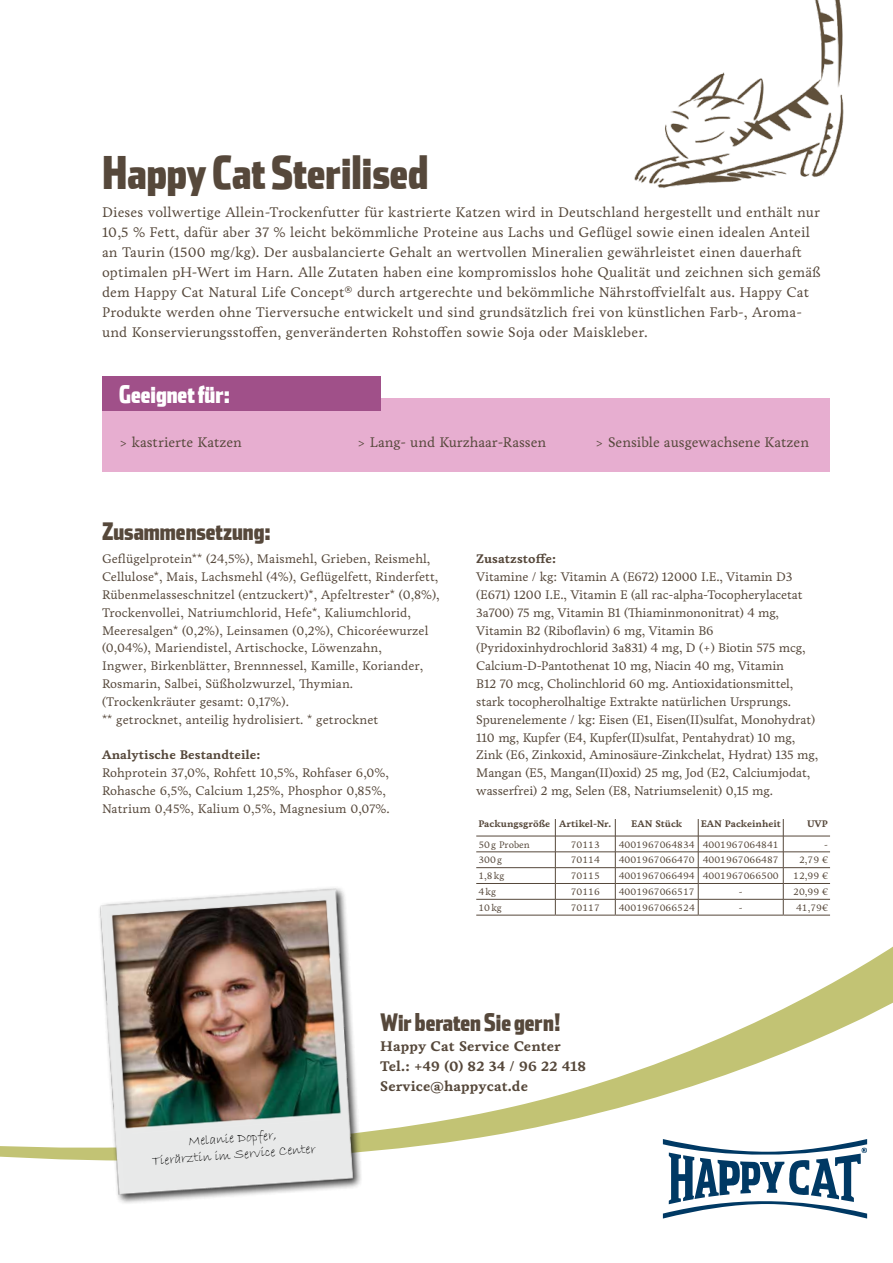
<style>
.page{position:relative;width:893px;height:1263px;background:#fff}
.page>*{position:absolute;margin:0;border:0;box-sizing:border-box;transform-origin:0 0}
.t1{font:900 45px "Stainless Comp";color:#56483b}
.t2{font:900 24px "Stainless Comp";color:#56483b}
.t3{font:900 24px "Stainless Comp";color:#fff}
.t4{font:14.25px/20px "Livory";letter-spacing:.01em;color:#56483b}
.t5{font:700 14.25px/20px "Livory";letter-spacing:.01em;color:#56483b}
.t6{font:13.8px/16.5px "Bradley Hand ITC";color:#000;text-align:center}
.t7{font:12.75px/17.9px "Livory";letter-spacing:-.01em;color:#56483b}
.t8{font:700 12.75px "Livory";letter-spacing:.005em;color:#56483b}
.t9{font:9.75px "Livory";color:#56483b}
.t10{font:700 9.75px "Livory";color:#56483b}
</style>
<div class="page">
<svg style="left:0;top:946px;width:893px;height:214px"></svg>
<hr style="left:476px;top:836px;width:79px;height:1px;background:#56483b">
<hr style="left:555px;top:836px;width:60px;height:1px;background:#56483b">
<hr style="left:615px;top:836px;width:83px;height:1px;background:#56483b">
<hr style="left:698px;top:836px;width:85px;height:1px;background:#56483b">
<hr style="left:783px;top:836px;width:47px;height:1px;background:#56483b">
<hr style="left:476px;top:851px;width:79px;height:1px;background:#56483b">
<hr style="left:555px;top:851px;width:60px;height:1px;background:#56483b">
<hr style="left:615px;top:851px;width:83px;height:1px;background:#56483b">
<hr style="left:698px;top:851px;width:85px;height:1px;background:#56483b">
<hr style="left:783px;top:851px;width:47px;height:1px;background:#56483b">
<hr style="left:476px;top:867px;width:79px;height:1px;background:#56483b">
<hr style="left:555px;top:867px;width:60px;height:1px;background:#56483b">
<hr style="left:615px;top:867px;width:83px;height:1px;background:#56483b">
<hr style="left:698px;top:867px;width:85px;height:1px;background:#56483b">
<hr style="left:783px;top:867px;width:47px;height:1px;background:#56483b">
<hr style="left:476px;top:883px;width:79px;height:1px;background:#56483b">
<hr style="left:555px;top:883px;width:60px;height:1px;background:#56483b">
<hr style="left:615px;top:883px;width:83px;height:1px;background:#56483b">
<hr style="left:698px;top:883px;width:85px;height:1px;background:#56483b">
<hr style="left:783px;top:883px;width:47px;height:1px;background:#56483b">
<hr style="left:476px;top:899px;width:79px;height:1px;background:#56483b">
<hr style="left:555px;top:899px;width:60px;height:1px;background:#56483b">
<hr style="left:615px;top:899px;width:83px;height:1px;background:#56483b">
<hr style="left:698px;top:899px;width:85px;height:1px;background:#56483b">
<hr style="left:783px;top:899px;width:47px;height:1px;background:#56483b">
<hr style="left:476px;top:915px;width:79px;height:1px;background:#56483b">
<hr style="left:555px;top:915px;width:60px;height:1px;background:#56483b">
<hr style="left:615px;top:915px;width:83px;height:1px;background:#56483b">
<hr style="left:698px;top:915px;width:85px;height:1px;background:#56483b">
<hr style="left:783px;top:915px;width:47px;height:1px;background:#56483b">
<svg style="left:555px;top:819px;width:1px;height:96px"></svg>
<svg style="left:615px;top:819px;width:1px;height:96px"></svg>
<svg style="left:698px;top:819px;width:1px;height:96px"></svg>
<svg style="left:783px;top:819px;width:1px;height:96px"></svg>
<img style="left:634px;top:0;width:210px;height:188px">
<div style="left:102px;top:398px;width:727px;height:74px;background:#e7aed0"></div>
<div style="left:102px;top:377px;width:278px;height:34px;background:#a05089"></div>
<img style="left:81px;top:888px;width:293px;height:315px">
<div style="left:648px;top:1114px;width:234px;height:136px;background:#fff"></div>
<svg style="left:663px;top:1139px;width:204px;height:79px"></svg>
<h1 class="t1" style="left:102px;top:145px;width:328px">Happy Cat Sterilised</h1>
<p class="t4" style="left:102px;top:202px;width:720px">Dieses vollwertige Allein-Trockenfutter für kastrierte Katzen wird in Deutschland hergestellt und enthält nur 10,5 % Fett, dafür aber 37 % leicht bekömmliche Proteine aus Lachs und Geflügel sowie einen idealen Anteil an Taurin (1500 mg/kg). Der ausbalancierte Gehalt an wertvollen Mineralien gewährleistet einen dauerhaft optimalen pH-Wert im Harn. Alle Zutaten haben eine kompromisslos hohe Qualität und zeichnen sich gemäß dem Happy Cat Natural Life Concept® durch artgerechte und bekömmliche Nährstoffvielfalt aus. Happy Cat Produkte werden ohne Tierversuche entwickelt und sind grundsätzlich frei von künstlichen Farb-, Aroma&shy;und Konservierungsstoffen, genveränderten Rohstoffen sowie Soja oder Maiskleber.</p>
<h2 class="t3" style="left:119px;top:380px;width:113px">Geeignet für:</h2>
<p class="t4" style="left:119px;top:432px;width:124px">&gt; kastrierte Katzen</p>
<p class="t4" style="left:357px;top:432px;width:190px">&gt; Lang- und Kurzhaar-Rassen</p>
<p class="t4" style="left:595px;top:432px;width:215px">&gt; Sensible ausgewachsene Katzen</p>
<h2 class="t2" style="left:102px;top:516px;width:170px">Zusammensetzung:</h2>
<p class="t7" style="left:102px;top:550px;width:339px">Geflügelprotein** (24,5%), Maismehl, Grieben, Reismehl, Cellulose*, Mais, Lachsmehl (4%), Geflügelfett, Rinderfett, Rübenmelasseschnitzel (entzuckert)*, Apfeltrester* (0,8%), Trockenvollei, Natriumchlorid, Hefe*, Kaliumchlorid, Meeresalgen* (0,2%), Leinsamen (0,2%), Chicoréewurzel (0,04%), Mariendistel, Artischocke, Löwenzahn,<br>Ingwer, Birkenblätter, Brennnessel, Kamille, Koriander, Rosmarin, Salbei, Süßholzwurzel, Thymian. (Trockenkräuter gesamt: 0,17%).<br>** getrocknet, anteilig hydrolisiert. * getrocknet</p>
<p class="t8" style="left:102px;top:747px;width:160px">Analytische Bestandteile:</p>
<p class="t7" style="left:102px;top:764px;width:289px">Rohprotein 37,0%, Rohfett 10,5%, Rohfaser 6,0%,<br>Rohasche 6,5%, Calcium 1,25%, Phosphor 0,85%,<br>Natrium 0,45%, Kalium 0,5%, Magnesium 0,07%.</p>
<p class="t8" style="left:476px;top:551px;width:81px">Zusatzstoffe:</p>
<p class="t7" style="left:476px;top:568px;width:343px">Vitamine / kg: Vitamin A (E672) 12000 I.E., Vitamin D3 (E671) 1200 I.E., Vitamin E (all rac-alpha-Tocopherylacetat 3a700) 75 mg, Vitamin B1 (Thiaminmononitrat) 4 mg, Vitamin B2 (Riboflavin) 6 mg, Vitamin B6 (Pyridoxinhydrochlorid 3a831) 4 mg, D (+) Biotin 575 mcg, Calcium-D-Pantothenat 10 mg, Niacin 40 mg, Vitamin<br>B12 70 mcg, Cholinchlorid 60 mg. Antioxidationsmittel, stark tocopherolhaltige Extrakte natürlichen Ursprungs.<br>Spurenelemente / kg: Eisen (E1, Eisen(II)sulfat, Monohydrat)<br>110 mg, Kupfer (E4, Kupfer(II)sulfat, Pentahydrat) 10 mg, Zink (E6, Zinkoxid, Aminosäure-Zinkchelat, Hydrat) 135 mg, Mangan (E5, Mangan(II)oxid) 25 mg, Jod (E2, Calciumjodat, wasserfrei) 2 mg, Selen (E8, Natriumselenit) 0,15 mg.</p>
<p class="t10" style="left:478px;top:818px;width:134px">Packungsgröße Artikel-Nr.</p>
<p class="t10" style="left:631px;top:818px;width:53px">EAN Stück</p>
<p class="t10" style="left:701px;top:818px;width:82px">EAN Packeinheit</p>
<p class="t10" style="left:807px;top:818px;width:22px">UVP</p>
<p class="t9" style="left:478px;top:838px;width:53px">50g Proben</p>
<p class="t9" style="left:571px;top:838px;width:31px">70113</p>
<p class="t9" style="left:619px;top:838px;width:162px">4001967064834 4001967064841</p>
<p class="t9" style="left:824px;top:838px;width:5px">-</p>
<p class="t9" style="left:478px;top:854px;width:25px">300g</p>
<p class="t9" style="left:571px;top:854px;width:31px">70114</p>
<p class="t9" style="left:619px;top:854px;width:162px">4001967066470 4001967066487</p>
<p class="t9" style="left:799px;top:854px;width:30px">2,79 €</p>
<p class="t9" style="left:478px;top:870px;width:28px">1,8kg</p>
<p class="t9" style="left:571px;top:870px;width:31px">70115</p>
<p class="t9" style="left:619px;top:870px;width:162px">4001967066494 4001967066500</p>
<p class="t9" style="left:793px;top:870px;width:36px">12,99 €</p>
<p class="t9" style="left:478px;top:886px;width:19px">4kg</p>
<p class="t9" style="left:571px;top:886px;width:31px">70116</p>
<p class="t9" style="left:619px;top:886px;width:78px">4001967066517</p>
<p class="t9" style="left:739px;top:886px;width:5px">-</p>
<p class="t9" style="left:793px;top:886px;width:36px">20,99 €</p>
<p class="t9" style="left:478px;top:902px;width:25px">10kg</p>
<p class="t9" style="left:571px;top:902px;width:31px">70117</p>
<p class="t9" style="left:619px;top:902px;width:78px">4001967066524</p>
<p class="t9" style="left:739px;top:902px;width:5px">-</p>
<p class="t9" style="left:796px;top:902px;width:33px">41,79€</p>
<p class="t6" style="left:150px;top:1136px;width:165px;rotate:-4deg">Melanie Dopfer,<br>Tierärztin im Service Center</p>
<h2 class="t2" style="left:380px;top:1008px;width:182px">Wir beraten Sie gern!</h2>
<p class="t5" style="left:380px;top:1036px;width:208px">Happy Cat Service Center<br>Tel.: +49 (0) 82 34 / 96 22 418<br>Service@happycat.de</p>
</div>
